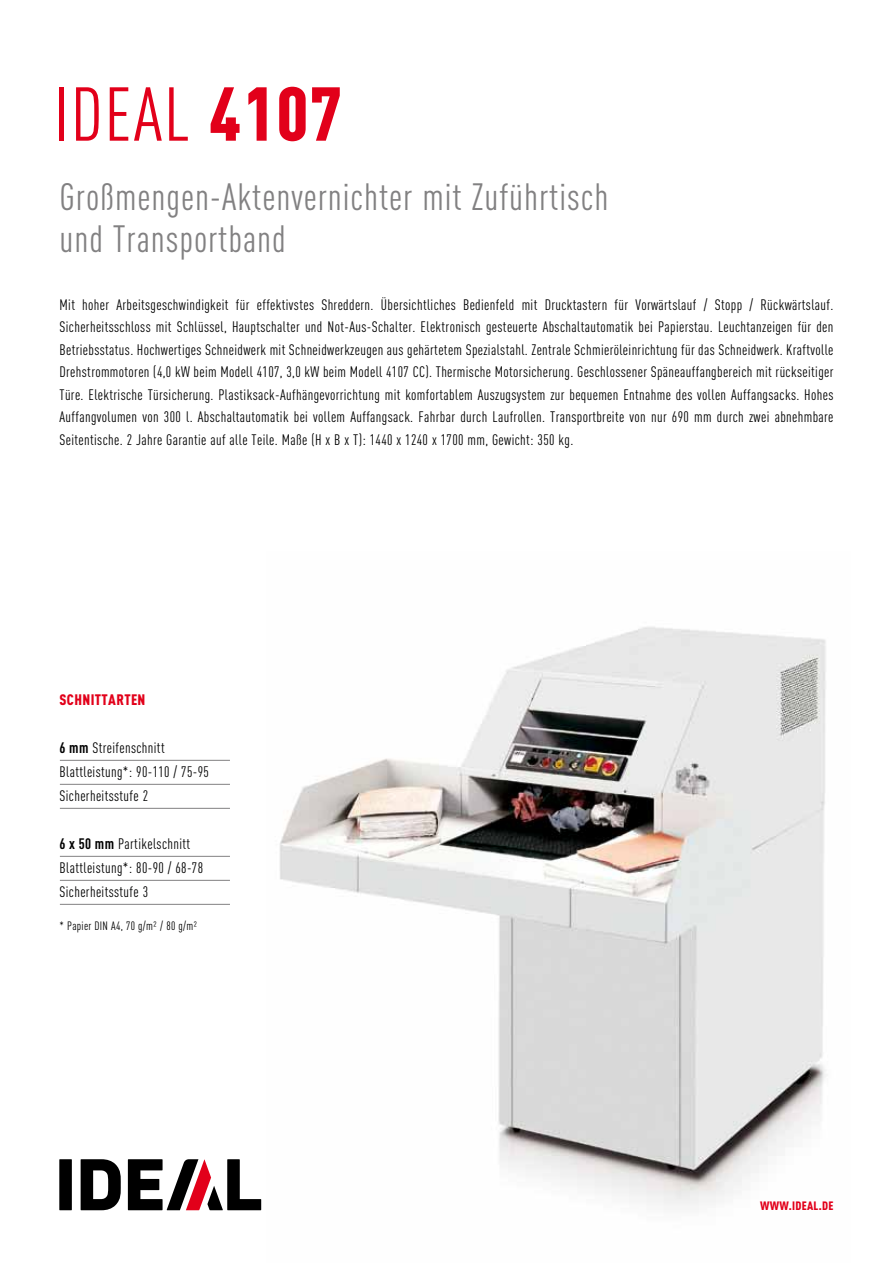
<style>
.page{position:relative;width:893px;height:1263px;background:#fff}
.page>*{position:absolute;margin:0;border:0;box-sizing:border-box;transform-origin:0 0}
.t1{font:75px "DIN Cond";letter-spacing:.025em;color:#e2001a}
.t2{font:37.5px/42px "DIN Cond";letter-spacing:.025em;color:#828182}
.t3{font:15px/22.5px "DIN Cond";letter-spacing:.025em;color:#000}
.t4{font:900 15px "DIN Cond";letter-spacing:.025em;color:#e2001a}
.t5{font:12px "DIN Cond";letter-spacing:.025em;color:#000}
.t6{font:900 12px "DIN Cond";letter-spacing:.025em;color:#e2001a}
.s1{font-weight:900}
.s2{font-weight:700}
</style>
<div class="page">
<img style="left:280px;top:627px;width:546px;height:579px">
<div style="left:59px;top:1159px;width:13px;height:51px;background:#000"></div>
<svg style="left:81px;top:1159px;width:40px;height:51px"></svg>
<svg style="left:128px;top:1159px;width:133px;height:51px"></svg>
<hr style="left:60px;top:760px;width:170px;height:1px;background:#828182">
<hr style="left:60px;top:784px;width:170px;height:1px;background:#828182">
<hr style="left:60px;top:808px;width:170px;height:1px;background:#828182">
<hr style="left:60px;top:856px;width:170px;height:1px;background:#828182">
<hr style="left:60px;top:880px;width:170px;height:1px;background:#828182">
<hr style="left:60px;top:904px;width:170px;height:1px;background:#828182">
<h1 class="t1" style="left:54px;top:71px;width:289px">IDEAL <span class="s1">4107</span></h1>
<h2 class="t2" style="left:60px;top:176px;width:550px">Großmengen-Aktenvernichter mit Zuführtisch und Transportband</h2>
<p class="t3" style="left:60px;top:293px;width:775px;text-align:justify">Mit hoher Arbeitsgeschwindigkeit für effektivstes Shreddern. Übersichtliches Bedienfeld mit Drucktastern für Vorwärtslauf / Stopp / Rückwärtslauf.<br>Sicherheitsschloss mit Schlüssel, Hauptschalter und Not-Aus-Schalter. Elektronisch gesteuerte Abschaltautomatik bei Papierstau. Leuchtanzeigen für den Betriebsstatus. hochwertiges Schneidwerk mit Schneidwerkzeugen aus gehärtetem Spezialstahl. zentrale Schmieröleinrichtung für das Schneidwerk. Kraftvolle Drehstrommotoren (4,0 kW beim Modell 4107, 3,0 kW beim Modell 4107 CC). Thermische Motorsicherung. Geschlossener Späneauffangbereich mit rückseitiger Türe. Elektrische Türsicherung. Plastiksack-Aufhängevorrichtung mit komfortablem Auszugsystem zur bequemen Entnahme des vollen Auffangsacks. Hohes Auffangvolumen von 300 l. Abschaltautomatik bei vollem Auffangsack. fahrbar durch Laufrollen. Transportbreite von nur 690 mm durch zwei abnehmbare Seitentische. 2 Jahre Garantie auf alle Teile. Maße (H x B x T): 1440 x 1240 x 1700 mm, Gewicht: 350 kg.</p>
<p class="t4" style="left:60px;top:690px;width:87px">SCHNITTARTEN</p>
<p class="t3" style="left:60px;top:736px;width:151px;line-height:24px"><span class="s2">6 mm</span> Streifenschnitt<br>Blattleistung*: 90-110 / 75-95<br>Sicherheitsstufe 2</p>
<p class="t3" style="left:60px;top:832px;width:145px;line-height:24px"><span class="s2">6 x 50 mm</span> Partikelschnitt<br>Blattleistung*: 80-90 / 68-78<br>Sicherheitsstufe 3</p>
<p class="t5" style="left:60px;top:919px;width:139px">* Papier DIN A4, 70 g/m² / 80 g/m²</p>
<p class="t6" style="left:760px;top:1199px;width:75px">WWW.IDEAL.DE</p>
</div>
